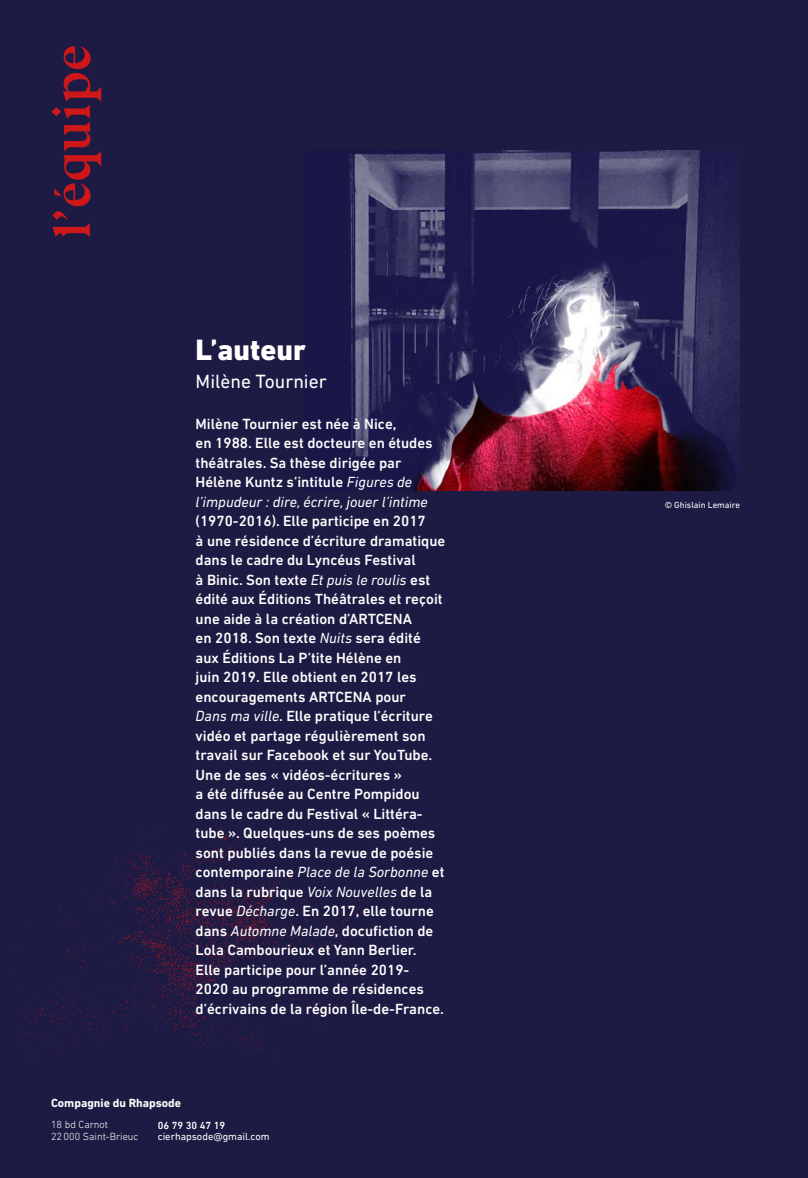
<style>
.page{position:relative;width:808px;height:1178px;background:#1d1b43}
.page>*{position:absolute;margin:0;border:0;box-sizing:border-box;transform-origin:0 0}
.t1{font:700 52.5px "Bluu Next";letter-spacing:.01em;color:#cd1719}
.t2{font:800 30px "DIN Next LT Pro";color:#fff}
.t3{font:19.5px "DIN Next LT Pro";color:#fff}
.t4{font:500 15px/19.5px "DIN Next LT Pro";color:#fff}
.t5{font:700 12px "DIN Next LT Pro";color:#fff}
.t6{font:300 10.5px/12px "DIN Next LT Pro";color:#fff}
.t7{font:10.5px "DIN Next LT Pro";color:#fff}
.t8{font:500 10.5px "DIN Next LT Pro";color:#fff}
.t9{font:9px "DIN Next LT Pro";color:#fff}
.s1{font-weight:400;font-style:italic}
</style>
<div class="page">
<img style="left:348px;top:151px;width:392px;height:339px">
<img style="left:13px;top:827px;width:351px;height:230px">
<h1 class="t1" style="left:41px;top:238px;width:195px;rotate:-90deg">l’équipe</h1>
<h2 class="t2" style="left:196px;top:332px;width:112px">L’auteur</h2>
<h3 class="t3" style="left:196px;top:370px;width:133px">Milène Tournier</h3>
<p class="t4" style="left:196px;top:414px;width:239px">Milène Tournier est née à Nice,<br>en 1988. Elle est docteure en études théâtrales. Sa thèse dirigée par Hélène Kuntz s’intitule <span class="s1">Figures de l’impudeur : dire, écrire, jouer l’intime</span></p>
<p class="t4" style="left:196px;top:511px;width:251px">(1970-2016). Elle participe en 2017<br>à une résidence d’écriture dramatique dans le cadre du Lyncéus Festival<br>à Binic. Son texte <span class="s1">Et puis le roulis</span> est édité aux Éditions Théâtrales et reçoit une aide à la création d’ARTCENA<br>en 2018. Son texte <span class="s1">Nuits</span> sera édité aux Éditions La P’tite Hélène en<br>juin 2019. Elle obtient en 2017 les encouragements ARTCENA pour<br><span class="s1">Dans ma ville</span>. Elle pratique l’écriture vidéo et partage régulièrement son travail sur Facebook et sur YouTube.<br>Une de ses « vidéos-écritures »<br>a été diffusée au Centre Pompidou dans le cadre du Festival « Littéra&shy;tube ». Quelques-uns de ses poèmes sont publiés dans la revue de poésie contemporaine <span class="s1">Place de la Sorbonne</span> et dans la rubrique <span class="s1">Voix Nouvelles</span> de la revue <span class="s1">Décharge</span>. En 2017, elle tourne dans <span class="s1">Automne Malade</span>, docufiction de Lola Cambourieux et Yann Berlier.<br>Elle participe pour l’année 2019- 2020 au programme de résidences d’écrivains de la région Île-de-France.</p>
<p class="t5" style="left:51px;top:1096px;width:132px">Compagnie du Rhapsode</p>
<p class="t6" style="left:51px;top:1118px;width:89px">18 bd Carnot<br>22000 Saint-Brieuc</p>
<p class="t8" style="left:158px;top:1119px;width:69px">06 79 30 47 19</p>
<p class="t7" style="left:158px;top:1130px;width:113px">cierhapsode@gmail.com</p>
<p class="t9" style="left:665px;top:499px;width:77px">© Ghislain Lemaire</p>
</div>
